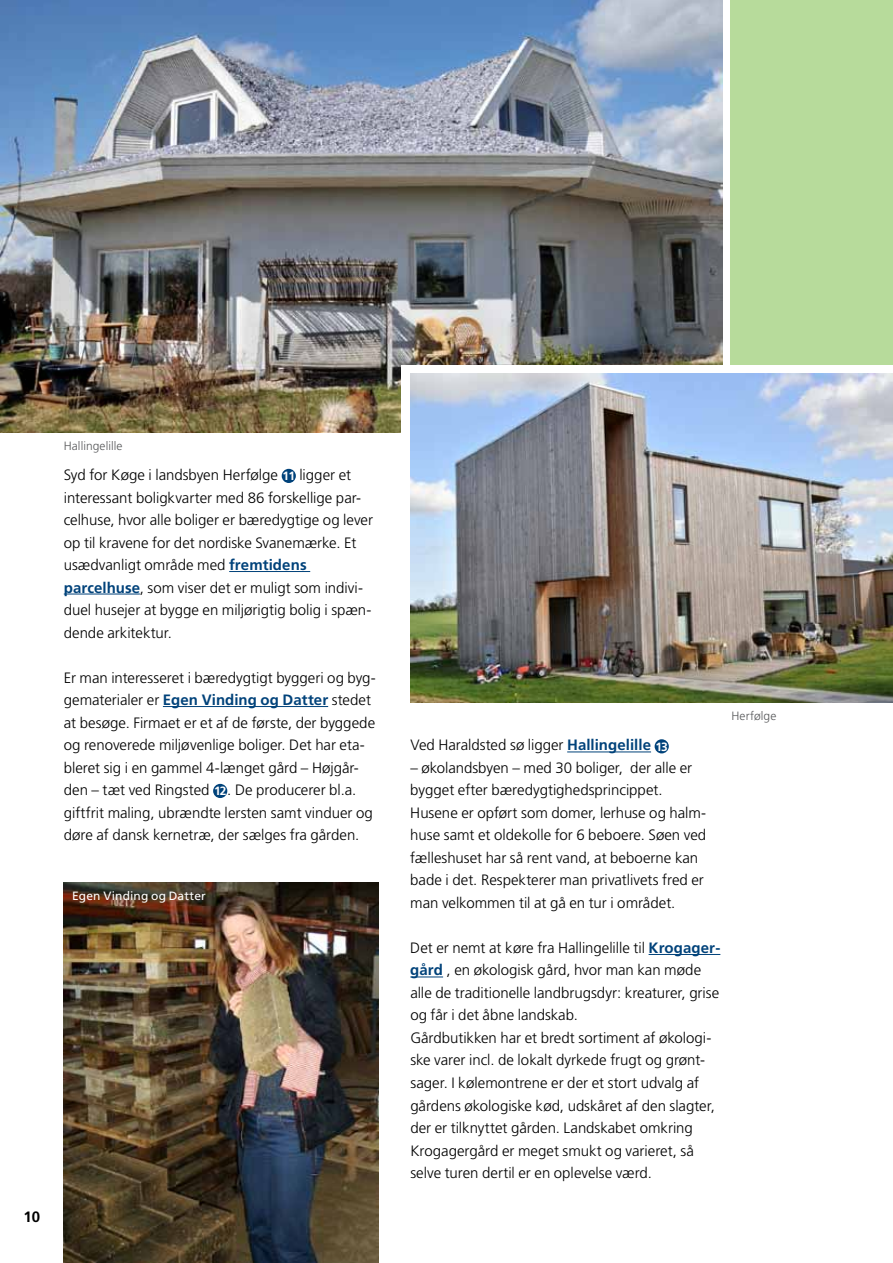
<style>
.page{position:relative;width:893px;height:1263px;background:#fff}
.page>*{position:absolute;margin:0;border:0;box-sizing:border-box;transform-origin:0 0}
.t1{font:300 15px/22.5px "Frutiger LT Std";color:#000}
.t2{font:700 15px "Frutiger LT Std";color:#000}
.t3{font:300 12px "Frutiger LT Std";letter-spacing:.005em;color:#58595b}
.t4{font:12px "Frutiger LT Std";letter-spacing:.015em;color:#fff}
.s1{font-weight:700;font-size:12px;color:#fff}
.s2{font-weight:700;color:#00427a}
</style>
<div class="page">
<hr style="left:229px;top:571px;width:81px;height:1px;background:#00427a">
<hr style="left:64px;top:594px;width:76px;height:1px;background:#00427a">
<hr style="left:163px;top:706px;width:165px;height:1px;background:#00427a">
<div style="left:282px;top:469px;width:14px;height:14px;background:#00427a;border-radius:50%"></div>
<div style="left:213px;top:784px;width:14px;height:14px;background:#00427a;border-radius:50%"></div>
<hr style="left:567px;top:751px;width:84px;height:1px;background:#00427a">
<hr style="left:649px;top:954px;width:71px;height:1px;background:#00427a">
<hr style="left:410px;top:976px;width:33px;height:1px;background:#00427a">
<div style="left:655px;top:739px;width:14px;height:14px;background:#00427a;border-radius:50%"></div>
<img style="left:64px;top:882px;width:314px;height:381px">
<img style="left:0;top:0;width:723px;height:432px">
<div style="left:402px;top:365px;width:491px;height:337px;background:#fff"></div>
<img style="left:410px;top:374px;width:483px;height:328px">
<div style="left:731px;top:0;width:162px;height:365px;background:#b7db9b"></div>
<p class="t3" style="left:64px;top:439px;width:60px">Hallingelille</p>
<p class="t1" style="left:64px;top:464px;width:311px">Syd for Køge i landsbyen Herfølge <span class="s1">11</span> ligger et interessant boligkvarter med 86 forskellige par&shy;celhuse, hvor alle boliger er bæredygtige og lever op til kravene for det nordiske Svanemærke. Et usædvanligt område med <span class="s2">fremtidens parcelhuse</span>, som viser det er muligt som indivi&shy;duel husejer at bygge en miljørigtig bolig i spæn&shy;dende arkitektur.</p>
<p class="t1" style="left:64px;top:666px;width:314px">Er man interesseret i bæredygtigt byggeri og byg&shy;gematerialer er <span class="s2">Egen Vinding og Datter</span> stedet at besøge. Firmaet er et af de første, der byggede og renoverede miljøvenlige boliger. Det har eta&shy;bleret sig i en gammel 4-længet gård – Højgår&shy;den – tæt ved Ringsted <span class="s1">12</span>. De producerer bl.a. giftfrit maling, ubrændte lersten samt vinduer og døre af dansk kernetræ, der sælges fra gården.</p>
<p class="t4" style="left:72px;top:889px;width:135px">Egen Vinding og Datter</p>
<p class="t2" style="left:24px;top:1208px;width:18px">10</p>
<p class="t1" style="left:410px;top:734px;width:259px">Ved Haraldsted sø ligger <span class="s2">Hallingelille</span> <span class="s1">13</span></p>
<p class="t1" style="left:410px;top:757px;width:298px">– økolandsbyen – med 30 boliger, der alle er bygget efter bæredygtighedsprincippet.<br>Husene er opført som domer, lerhuse og halm&shy;huse samt et oldekolle for 6 beboere. Søen ved fælleshuset har så rent vand, at beboerne kan bade i det. Respekterer man privatlivets fred er man velkommen til at gå en tur i området.</p>
<p class="t1" style="left:410px;top:937px;width:312px">Det er nemt at køre fra Hallingelille til <span class="s2">Krogager&shy;gård</span> , en økologisk gård, hvor man kan møde alle de traditionelle landbrugsdyr: kreaturer, grise og får i det åbne landskab.<br>Gårdbutikken har et bredt sortiment af økologi&shy;ske varer incl. de lokalt dyrkede frugt og grønt&shy;sager. I kølemontrene er der et stort udvalg af gårdens økologiske kød, udskåret af den slagter, der er tilknyttet gården. Landskabet omkring Krogagergård er meget smukt og varieret, så selve turen dertil er en oplevelse værd.</p>
<p class="t3" style="left:731px;top:709px;width:47px">Herfølge</p>
</div>
